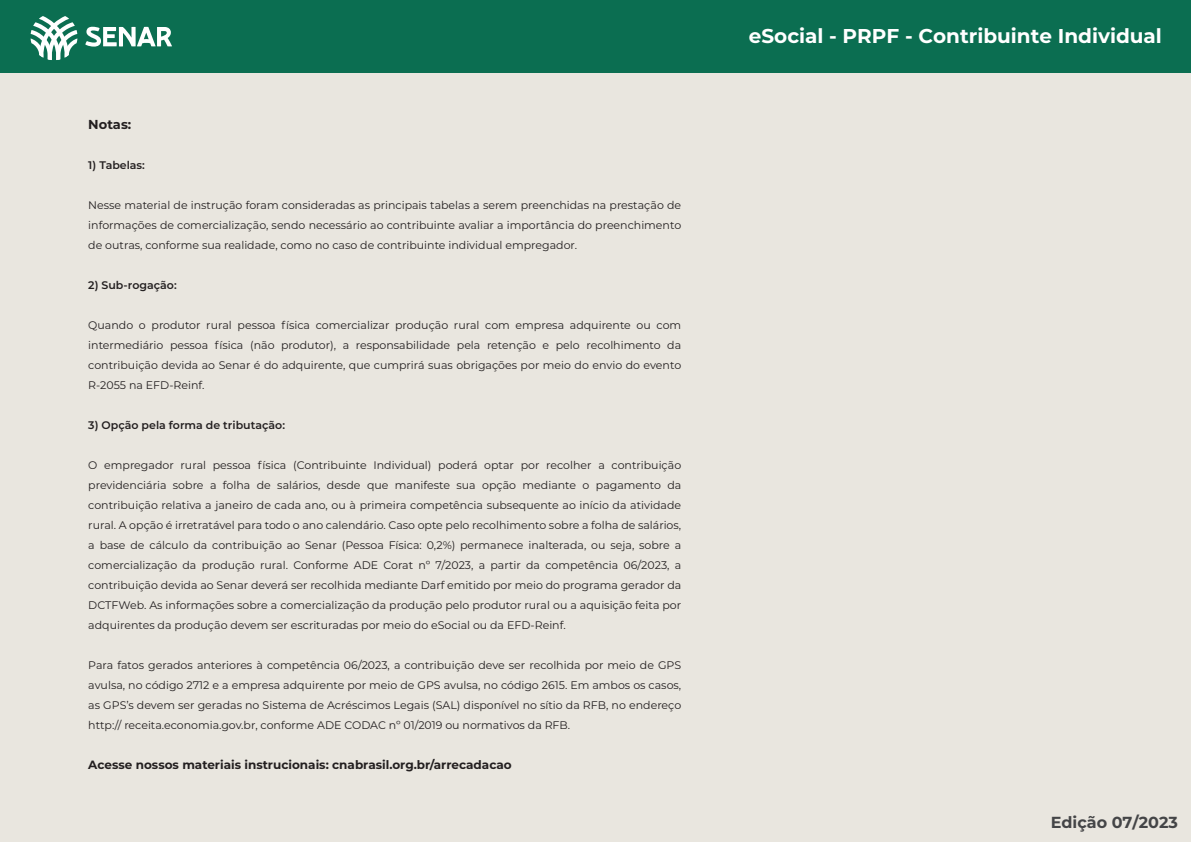
<style>
.page{position:relative;width:1191px;height:842px;background:#fff}
.page>*{position:absolute;margin:0;border:0;box-sizing:border-box;transform-origin:0 0}
.t1{font:700 20px "Montserrat";color:#fff}
.t2{font:700 16px "Montserrat";color:#444547}
.t3{font:700 13px "Montserrat";color:#231f20}
.t4{font:700 12px "Montserrat";color:#231f20}
.t5{font:11px/20px "Montserrat";color:#231f20;text-align:justify}
.t6{font:600 11px "Montserrat";color:#231f20}
</style>
<div class="page">
<div style="left:0;top:71px;width:1191px;height:770px;background:#e9e6df"></div>
<div style="left:0;top:0;width:1191px;height:72px;background:#0b6e51"></div>
<svg style="left:31px;top:16px;width:46px;height:44px"></svg>
<svg style="left:85px;top:27px;width:87px;height:20px"></svg>
<p class="t3" style="left:88px;top:115px;width:45px">Notas:</p>
<p class="t6" style="left:88px;top:157px;width:58px">1) Tabelas:</p>
<p class="t5" style="left:88px;top:194px;width:594px">Nesse material de instrução foram consideradas as principais tabelas a serem preenchidas na prestação de informações de comercialização, sendo necessário ao contribuinte avaliar a importância do preenchimento de outras, conforme sua realidade, como no caso de contribuinte individual empregador.</p>
<p class="t6" style="left:88px;top:277px;width:90px">2) Sub-rogação:</p>
<p class="t5" style="left:88px;top:314px;width:594px">Quando o produtor rural pessoa física comercializar produção rural com empresa adquirente ou com intermediário pessoa física (não produtor), a responsabilidade pela retenção e pelo recolhimento da contribuição devida ao Senar é do adquirente, que cumprirá suas obrigações por meio do envio do evento R-2055 na EFD-Reinf.</p>
<p class="t6" style="left:88px;top:417px;width:198px">3) Opção pela forma de tributação:</p>
<p class="t5" style="left:88px;top:454px;width:594px">O empregador rural pessoa física (Contribuinte Individual) poderá optar por recolher a contribuição previdenciária sobre a folha de salários, desde que manifeste sua opção mediante o pagamento da contribuição relativa a janeiro de cada ano, ou à primeira competência subsequente ao início da atividade rural. A opção é irretratável para todo o ano calendário. Caso opte pelo recolhimento sobre a folha de salários, a base de cálculo da contribuição ao Senar (Pessoa Física: 0,2%) permanece inalterada, ou seja, sobre a comercialização da produção rural. Conforme ADE Corat nº 7/2023, a partir da competência 06/2023, a contribuição devida ao Senar deverá ser recolhida mediante Darf emitido por meio do programa gerador da DCTFWeb. As informações sobre a comercialização da produção pelo produtor rural ou a aquisição feita por adquirentes da produção devem ser escrituradas por meio do eSocial ou da EFD-Reinf.</p>
<p class="t5" style="left:88px;top:654px;width:594px">Para fatos gerados anteriores à competência 06/2023, a contribuição deve ser recolhida por meio de GPS avulsa, no código 2712 e a empresa adquirente por meio de GPS avulsa, no código 2615. Em ambos os casos, as GPS’s devem ser geradas no Sistema de Acréscimos Legais (SAL) disponível no sítio da RFB, no endereço http:// receita.economia.gov.br, conforme ADE CODAC nº 01/2019 ou normativos da RFB.</p>
<p class="t4" style="left:88px;top:756px;width:425px">Acesse nossos materiais instrucionais: cnabrasil.org.br/arrecadacao</p>
<h1 class="t1" style="left:749px;top:22px;width:414px">eSocial - PRPF - Contribuinte Individual</h1>
<h2 class="t2" style="left:1050px;top:810px;width:129px">Edição 07/2023</h2>
</div>
